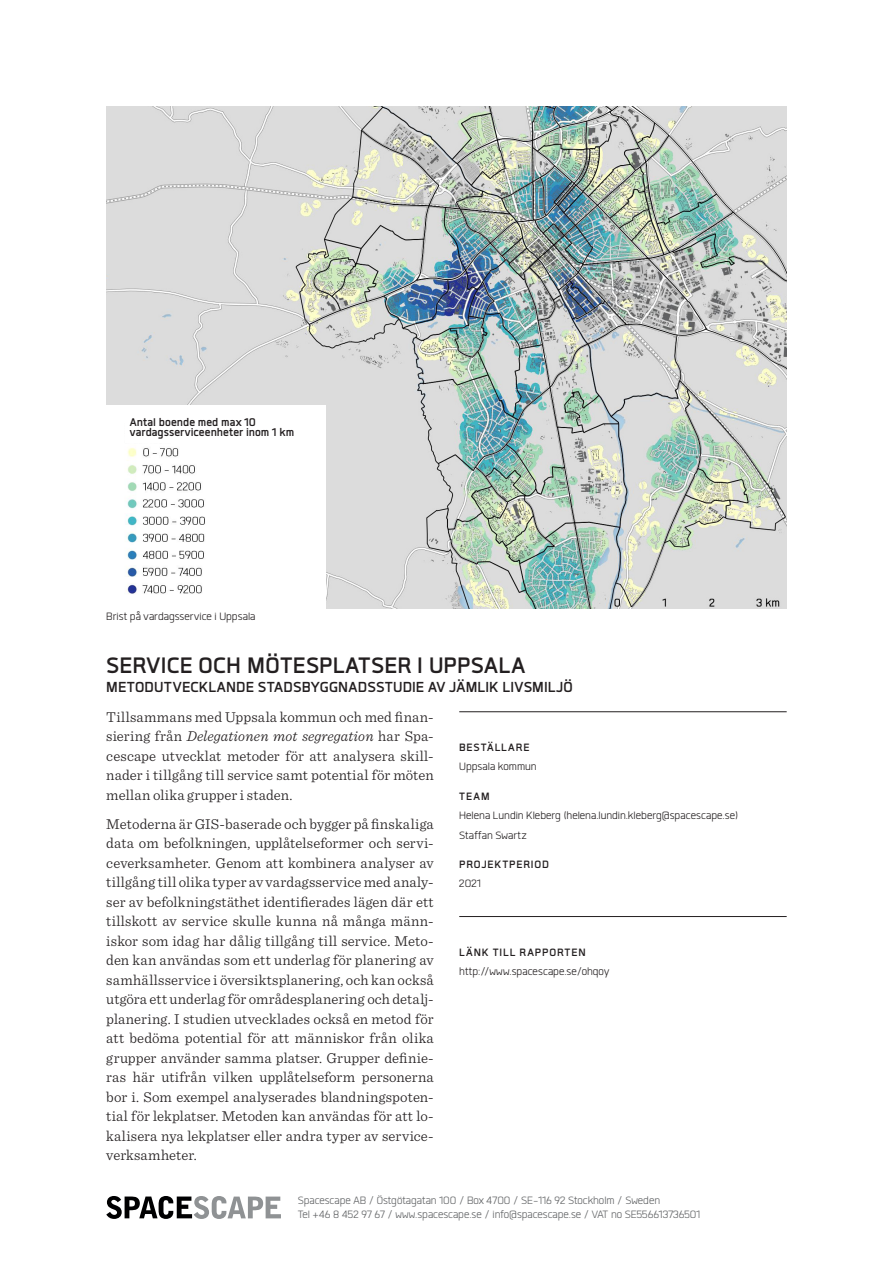
<style>
.page{position:relative;width:893px;height:1263px;background:#fff}
.page>*{position:absolute;margin:0;border:0;box-sizing:border-box;transform-origin:0 0}
.t1{font:30px "Gram.bold";letter-spacing:.01em;color:#231f20}
.Underrubrik{font:19.5px "Gram.bold";letter-spacing:.01em;color:#231f20}
.Brödtext{font:300 15px/19.5px "Sentinel";letter-spacing:.01em;color:#231f20;text-align:justify}
.Legendtext{font:15px "Gram.bold";letter-spacing:.005em;color:#231f20}
.t2{font:14.25px/14.2px "Gram.light";color:#616365}
.Fakta_brödtext{font:14.25px "Gram.light";letter-spacing:.005em;color:#231f20}
.Fakta_rubrik{font:14.25px "Gram.bold";letter-spacing:.065em;color:#231f20}
.Bildtext_brödtext{font:14.25px "Gram.light";letter-spacing:.005em;color:#231f20}
.s1{font-style:italic}
</style>
<div class="page">
<svg style="left:106px;top:1196px;width:175px;height:23px"></svg>
<hr style="left:459px;top:711px;width:328px;height:1px;background:#231f20">
<hr style="left:459px;top:916px;width:328px;height:1px;background:#231f20">
<img style="left:106px;top:106px;width:681px;height:503px">
<img style="left:106px;top:405px;width:219px;height:204px">
<div style="left:125px;top:410px;width:200px;height:33px;background:#fff"></div>
<p class="Legendtext" style="left:130px;top:414px;width:128px">Antal boende med max 10</p>
<p class="Legendtext" style="left:130px;top:425px;width:166px">vardagsserviceenheter inom 1 km</p>
<p class="Bildtext_brödtext" style="left:106px;top:609px;width:151px">Brist på vardagsservice i Uppsala</p>
<p class="t1" style="left:106px;top:650px;width:421px">SERVICE OCH MÖTESPLATSER I UPPSALA</p>
<p class="Underrubrik" style="left:106px;top:678px;width:468px">METODUTVECKLANDE STADSBYGGNADSSTUDIE AV JÄMLIK LIVSMILJÖ</p>
<p class="Brödtext" style="left:106px;top:706px;width:329px">Tillsammans med Uppsala kommun och med finan&shy;siering från <span class="s1">Delegationen mot segregation</span> har Spa&shy;cescape utvecklat metoder för att analysera skill&shy;nader i tillgång till service samt potential för möten mellan olika grupper i staden.</p>
<p class="Brödtext" style="left:106px;top:813px;width:329px">Metoderna är GIS-baserade och bygger på finskaliga data om befolkningen, upplåtelseformer och servi&shy;ceverksamheter. Genom att kombinera analyser av tillgång till olika typer av vardagsservice med analy&shy;ser av befolkningstäthet identifierades lägen där ett tillskott av service skulle kunna nå många männ&shy;iskor som idag har dålig tillgång till service. Meto&shy;den kan användas som ett underlag för planering av samhällsservice i översiktsplanering, och kan också utgöra ett underlag för områdesplanering och detalj&shy;planering. I studien utvecklades också en metod för att bedöma potential för att människor från olika grupper använder samma platser. Grupper definie&shy;ras här utifrån vilken upplåtelseform personerna bor i. Som exempel analyserades blandningspoten&shy;tial för lekplatser. Metoden kan användas för att lo&shy;kalisera nya lekplatser eller andra typer av service&shy;verksamheter.</p>
<p class="Fakta_rubrik" style="left:459px;top:740px;width:72px">BESTÄLLARE</p>
<p class="Fakta_brödtext" style="left:459px;top:760px;width:79px">Uppsala kommun</p>
<p class="Fakta_rubrik" style="left:459px;top:789px;width:32px">TEAM</p>
<p class="Fakta_brödtext" style="left:459px;top:809px;width:280px">Helena Lundin Kleberg (helena.lundin.kleberg@spacescape.se)</p>
<p class="Fakta_brödtext" style="left:459px;top:828px;width:69px">Staffan Swartz</p>
<p class="Fakta_rubrik" style="left:459px;top:857px;width:91px">PROJEKTPERIOD</p>
<p class="Fakta_brödtext" style="left:459px;top:877px;width:23px">2021</p>
<p class="Fakta_rubrik" style="left:459px;top:945px;width:128px">LÄNK TILL RAPPORTEN</p>
<p class="Fakta_brödtext" style="left:459px;top:965px;width:152px">http://www.spacescape.se/ohqoy</p>
<p class="t2" style="left:298px;top:1193px;width:404px">Spacescape AB / Östgötagatan 100 / Box 4700 / SE-116 92 Stockholm / Sweden<br>Tel +46 8 452 97 67 / www.spacescape.se / info@spacescape.se / VAT no SE556613736501</p>
</div>
